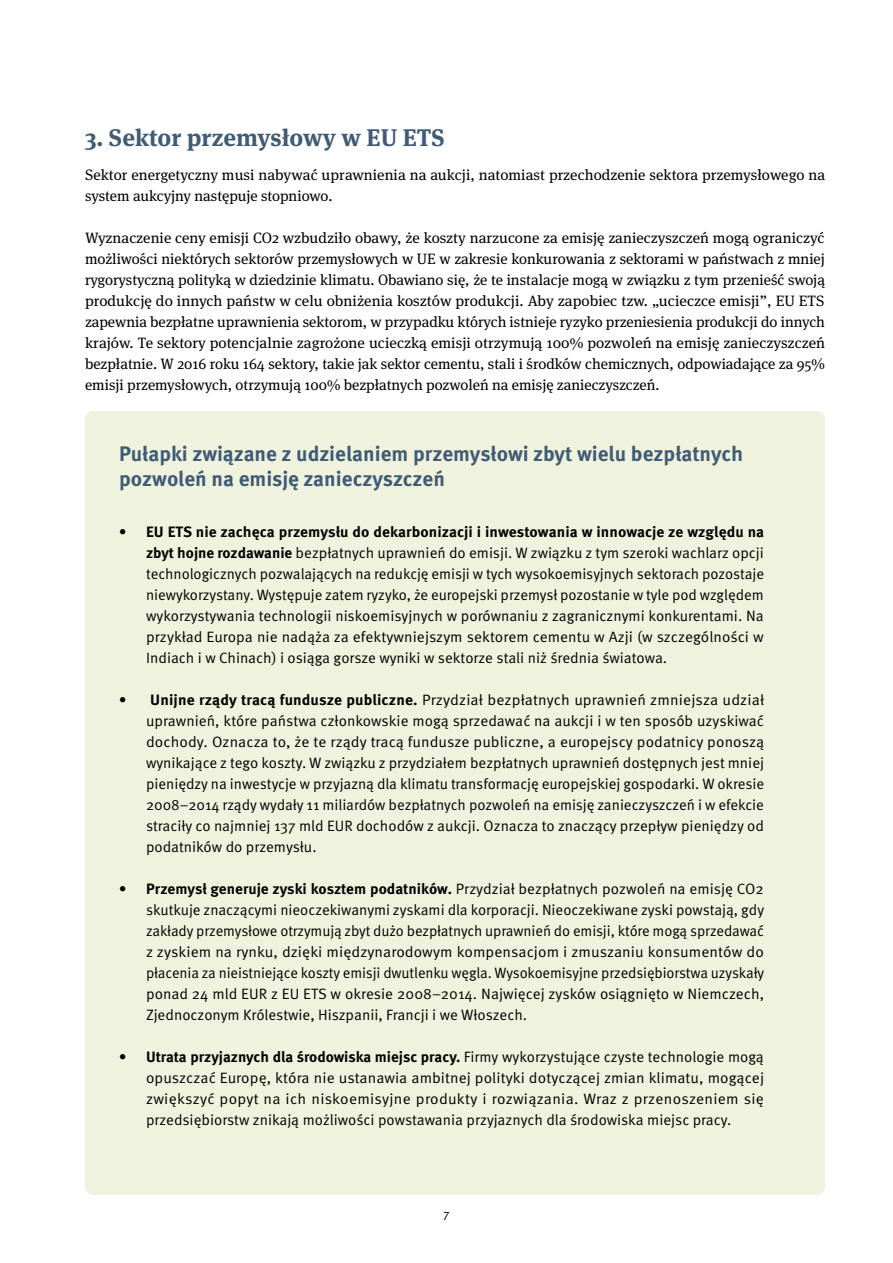
<style>
.page{position:relative;width:893px;height:1263px;background:#fff}
.page>*{position:absolute;margin:0;border:0;box-sizing:border-box;transform-origin:0 0}
.t1{font:700 24px "Meta Serif Pro";color:#405b76}
.t2{font:700 21px/25.2px "Meta Pro";color:#405b76}
.t3{font:15px/21px "Meta Pro Norm";color:#000;text-align:justify}
.t4{font:15px/21px "Meta Serif Pro";color:#000}
.t5{font:700 15px "Meta Pro";color:#000}
.t6{font:12px "Meta Pro Norm";color:#000}
.s1{font-family:"Meta Pro";font-weight:700}
.s2{font-family:"Meta Pro Norm";font-weight:400}
</style>
<div class="page">
<div style="left:85px;top:411px;width:740px;height:784px;background:#eff2dd;border-radius:9px"></div>
<h1 class="t1" style="left:85px;top:118px;width:361px">3. Sektor przemysłowy w EU ETS</h1>
<p class="t4" style="left:85px;top:164px;width:742px">Sektor energetyczny musi nabywać uprawnienia na aukcji, natomiast przechodzenie sektora przemysłowego na system aukcyjny następuje stopniowo.</p>
<p class="t4" style="left:85px;top:227px;width:742px;text-align:justify">Wyznaczenie ceny emisji CO2 wzbudziło obawy, że koszty narzucone za emisję zanieczyszczeń mogą ograniczyć możliwości niektórych sektorów przemysłowych w UE w zakresie konkurowania z sektorami w państwach z mniej rygorystyczną polityką w dziedzinie klimatu. Obawiano się, że te instalacje mogą w związku z tym przenieść swoją produkcję do innych państw w celu obniżenia kosztów produkcji. Aby zapobiec tzw. „ucieczce emisji”, EU ETS zapewnia bezpłatne uprawnienia sektorom, w przypadku których istnieje ryzyko przeniesienia produkcji do innych krajów. Te sektory potencjalnie zagrożone ucieczką emisji otrzymują 100% pozwoleń na emisję zanieczyszczeń bezpłatnie. W 2016 roku 164 sektory, takie jak sektor cementu, stali i środków chemicznych, odpowiadające za 95% emisji przemysłowych, otrzymują 100% bezpłatnych pozwoleń na emisję zanieczyszczeń.</p>
<h2 class="t2" style="left:119px;top:440px;width:626px">Pułapki związane z udzielaniem przemysłowi zbyt wielu bezpłatnych pozwoleń na emisję zanieczyszczeń</h2>
<p class="t5" style="left:119px;top:520px;width:647px">• EU ETS nie zachęca przemysłu do dekarbonizacji i inwestowania w innowacje ze względu na</p>
<p class="t3" style="left:146px;top:541px;width:619px"><span class="s1">zbyt hojne rozdawanie</span> bezpłatnych uprawnień do emisji. W związku z tym szeroki wachlarz opcji technologicznych pozwalających na redukcję emisji w tych wysokoemisyjnych sektorach pozostaje niewykorzystany. Występuje zatem ryzyko, że europejski przemysł pozostanie w tyle pod względem wykorzystywania technologii niskoemisyjnych w porównaniu z zagranicznymi konkurentami. Na przykład Europa nie nadąża za efektywniejszym sektorem cementu w Azji (w szczególności w Indiach i w Chinach) i osiąga gorsze wyniki w sektorze stali niż średnia światowa.</p>
<p class="t3" style="left:146px;top:688px;width:620px;text-indent:-27px"><span class="s1">• Unijne rządy tracą fundusze publiczne.</span> Przydział bezpłatnych uprawnień zmniejsza udział uprawnień, które państwa członkowskie mogą sprzedawać na aukcji i w ten sposób uzyskiwać dochody. Oznacza to, że te rządy tracą fundusze publiczne, a europejscy podatnicy ponoszą wynikające z tego koszty. W związku z przydziałem bezpłatnych uprawnień dostępnych jest mniej pieniędzy na inwestycje w przyjazną dla klimatu transformację europejskiej gospodarki. W okresie 2008–2014 rządy wydały 11 miliardów bezpłatnych pozwoleń na emisję zanieczyszczeń i w efekcie straciły co najmniej 137 mld EUR dochodów z aukcji. Oznacza to znaczący przepływ pieniędzy od podatników do przemysłu.</p>
<p class="t5" style="left:119px;top:877px;width:646px">• Przemysł generuje zyski kosztem podatników. <span class="s2">Przydział bezpłatnych pozwoleń na emisję CO2</span></p>
<p class="t3" style="left:146px;top:898px;width:620px">skutkuje znaczącymi nieoczekiwanymi zyskami dla korporacji. Nieoczekiwane zyski powstają, gdy zakłady przemysłowe otrzymują zbyt dużo bezpłatnych uprawnień do emisji, które mogą sprzedawać z zyskiem na rynku, dzięki międzynarodowym kompensacjom i zmuszaniu konsumentów do płacenia za nieistniejące koszty emisji dwutlenku węgla. Wysokoemisyjne przedsiębiorstwa uzyskały ponad 24 mld EUR z EU ETS w okresie 2008–2014. Najwięcej zysków osiągnięto w Niemczech, Zjednoczonym Królestwie, Hiszpanii, Francji i we Włoszech.</p>
<p class="t5" style="left:119px;top:1045px;width:646px">• Utrata przyjaznych dla środowiska miejsc pracy. <span class="s2">Firmy wykorzystujące czyste technologie mogą</span></p>
<p class="t3" style="left:146px;top:1066px;width:620px">opuszczać Europę, która nie ustanawia ambitnej polityki dotyczącej zmian klimatu, mogącej zwiększyć popyt na ich niskoemisyjne produkty i rozwiązania. Wraz z przenoszeniem się przedsiębiorstw znikają możliwości powstawania przyjaznych dla środowiska miejsc pracy.</p>
<p class="t6" style="left:443px;top:1205px;width:8px">7</p>
</div>
